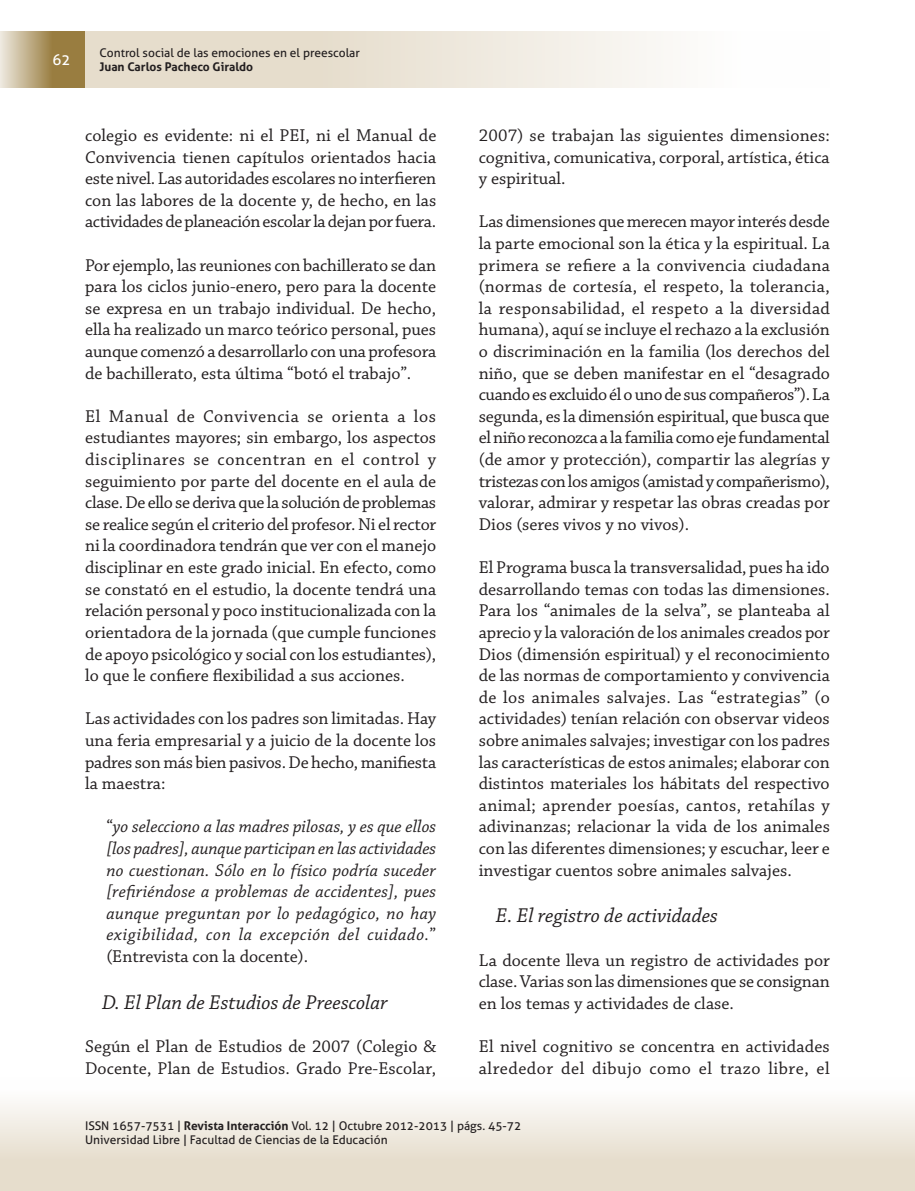
<style>
.page{position:relative;width:915px;height:1191px;background:#fff}
.page>*{position:absolute;margin:0;border:0;box-sizing:border-box;transform-origin:0 0}
.SUBTITULO_2{font:italic 21px "Chaparral Pro";color:#231f20}
.Cuerpo_de_texto{font:18px/21.6px "Chaparral Pro";color:#231f20;text-align:justify}
.Cuerpo_de_texto-2{font:italic 18px/21.6px "Chaparral Pro";letter-spacing:.035em;color:#231f20;text-align:justify}
.Cuerpo_de_texto-3{font:18px/21.6px "Chaparral Pro";letter-spacing:.02em;color:#231f20}
.t1{font:15px "Aller";color:#fff}
.t2{font:12px/14.4px "Aller";color:#231f20}
.t3{font:700 12px "Aller";color:#231f20}
.s1{font-style:normal}
.s2{font-weight:700}
</style>
<div class="page">
<hr style="left:914px;top:1077px;width:1px;height:114px;background:#e6ddcc">
<div style="left:0;top:1077px;width:914px;height:114px;background:linear-gradient(to bottom,#fff,#e1d6c2)"></div>
<div style="left:85px;top:31px;width:744px;height:57px;background:linear-gradient(to right,#e0d5c0,#fff)"></div>
<svg style="left:0;top:31px;width:85px;height:57px;background:#b39f72"></svg>
<p class="t1" style="left:53px;top:51px;width:20px">62</p>
<p class="t2" style="left:99px;top:45px;width:262px">Control social de las emociones en el preescolar</p>
<p class="t3" style="left:99px;top:59px;width:155px">Juan Carlos Pacheco Giraldo</p>
<p class="Cuerpo_de_texto" style="left:85px;top:125px;width:352px">colegio es evidente: ni el PEI, ni el Manual de Convivencia tienen capítulos orientados hacia este nivel. Las autoridades escolares no interfieren con las labores de la docente y, de hecho, en las actividades de planeación escolar la dejan por fuera.</p>
<p class="Cuerpo_de_texto" style="left:85px;top:255px;width:352px">Por ejemplo, las reuniones con bachillerato se dan para los ciclos junio-enero, pero para la docente se expresa en un trabajo individual. De hecho, ella ha realizado un marco teórico personal, pues aunque comenzó a desarrollarlo con una profesora de bachillerato, esta última “botó el trabajo”.</p>
<p class="Cuerpo_de_texto" style="left:85px;top:406px;width:352px">El Manual de Convivencia se orienta a los estudiantes mayores; sin embargo, los aspectos disciplinares se concentran en el control y seguimiento por parte del docente en el aula de clase. De ello se deriva que la solución de problemas se realice según el criterio del profesor. Ni el rector ni la coordinadora tendrán que ver con el manejo disciplinar en este grado inicial. En efecto, como se constató en el estudio, la docente tendrá una relación personal y poco institucionalizada con la orientadora de la jornada (que cumple funciones de apoyo psicológico y social con los estudiantes), lo que le confiere flexibilidad a sus acciones.</p>
<p class="Cuerpo_de_texto" style="left:85px;top:708px;width:352px">Las actividades con los padres son limitadas. Hay una feria empresarial y a juicio de la docente los padres son más bien pasivos. De hecho, manifiesta la maestra:</p>
<p class="Cuerpo_de_texto-2" style="left:106px;top:816px;width:331px"><span class="s1">“</span>yo selecciono a las madres pilosas, y es que ellos [los padres], aunque participan en las actividades no cuestionan. Sólo en lo físico podría suceder [refiriéndose a problemas de accidentes], pues aunque preguntan por lo pedagógico, no hay exigibilidad, con la excepción del cuidado.<span class="s1">” (Entrevista con la docente).</span></p>
<p class="SUBTITULO_2" style="left:102px;top:990px;width:287px">D. El Plan de Estudios de Preescolar</p>
<p class="Cuerpo_de_texto" style="left:85px;top:1036px;width:352px">Según el Plan de Estudios de 2007 (Colegio &amp;<br>Docente, Plan de Estudios. Grado Pre-Escolar,</p>
<p class="Cuerpo_de_texto" style="left:478px;top:125px;width:352px">2007) se trabajan las siguientes dimensiones: cognitiva, comunicativa, corporal, artística, ética y espiritual.</p>
<p class="Cuerpo_de_texto" style="left:478px;top:212px;width:352px">Las dimensiones que merecen mayor interés desde la parte emocional son la ética y la espiritual. La primera se refiere a la convivencia ciudadana (normas de cortesía, el respeto, la tolerancia, la responsabilidad, el respeto a la diversidad humana), aquí se incluye el rechazo a la exclusión o discriminación en la familia (los derechos del niño, que se deben manifestar en el “desagrado cuando es excluido él o uno de sus compañeros”). La segunda, es la dimensión espiritual, que busca que el niño reconozca a la familia como eje fundamental (de amor y protección), compartir las alegrías y tristezas con los amigos (amistad y compañerismo), valorar, admirar y respetar las obras creadas por Dios (seres vivos y no vivos).</p>
<p class="Cuerpo_de_texto" style="left:478px;top:557px;width:352px">El Programa busca la transversalidad, pues ha ido desarrollando temas con todas las dimensiones.<br>Para los “animales de la selva”, se planteaba al aprecio y la valoración de los animales creados por Dios (dimensión espiritual) y el reconocimiento de las normas de comportamiento y convivencia de los animales salvajes. Las “estrategias” (o actividades) tenían relación con observar videos sobre animales salvajes; investigar con los padres las características de estos animales; elaborar con distintos materiales los hábitats del respectivo animal; aprender poesías, cantos, retahílas y adivinanzas; relacionar la vida de los animales con las diferentes dimensiones; y escuchar, leer e investigar cuentos sobre animales salvajes.</p>
<p class="SUBTITULO_2" style="left:495px;top:904px;width:223px">E. El registro de actividades</p>
<p class="Cuerpo_de_texto" style="left:478px;top:950px;width:352px">La docente lleva un registro de actividades por clase. Varias son las dimensiones que se consignan en los temas y actividades de clase.</p>
<p class="Cuerpo_de_texto-3" style="left:478px;top:1036px;width:352px">El nivel cognitivo se concentra en actividades alrededor del dibujo como el trazo libre, el</p>
<p class="t2" style="left:85px;top:1118px;width:437px">ISSN 1657-7531 | <span class="s2">Revista Interacción</span> Vol. 12 | Octubre 2012-2013 | págs. 45-72<br>Universidad Libre | Facultad de Ciencias de la Educación</p>
</div>
